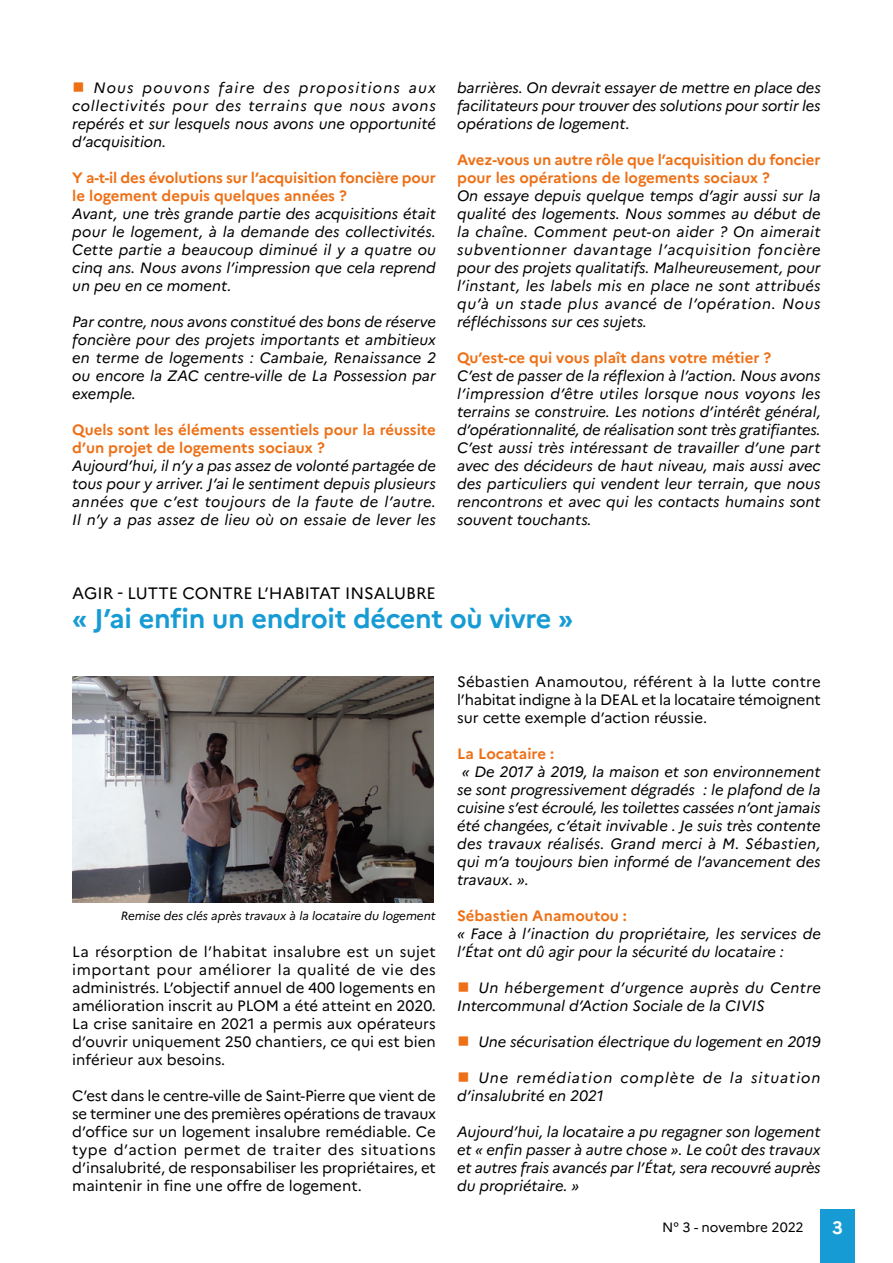
<style>
.page{position:relative;width:893px;height:1263px;background:#fff}
.page>*{position:absolute;margin:0;border:0;box-sizing:border-box;transform-origin:0 0}
.t1{font:700 27px "Marianne";letter-spacing:-.01em;color:#169bd4}
.t2{font:700 18px "Marianne";color:#fff}
.t3{font:16.5px "Marianne";color:#000}
.t4{font:italic 15px/18px "Marianne";color:#000;text-align:justify}
.t5{font:15px/18px "Marianne";color:#000;text-align:justify}
.t6{font:700 15px/18px "Marianne";color:#ed7016}
.t7{font:italic 15px/18px "Marianne";letter-spacing:.065em;color:#000}
.t8{font:13.5px "Marianne";letter-spacing:-.005em;color:#000}
.t9{font:italic 12px "Marianne";color:#000}
</style>
<div class="page">
<div style="left:821px;top:1209px;width:34px;height:54px;background:#169bd4"></div>
<img style="left:72px;top:676px;width:361px;height:227px">
<p class="t4" style="left:72px;top:78px;width:365px;text-indent:21px">Nous pouvons faire des propositions aux collectivités pour des terrains que nous avons repérés et sur lesquels nous avons une opportunité d’acquisition.</p>
<p class="t6" style="left:72px;top:168px;width:365px">Y a-t-il des évolutions sur l’acquisition foncière pour le logement depuis quelques années ?</p>
<p class="t4" style="left:72px;top:204px;width:365px">Avant, une très grande partie des acquisitions était pour le logement, à la demande des collectivités.<br>Cette partie a beaucoup diminué il y a quatre ou cinq ans. Nous avons l’impression que cela reprend un peu en ce moment.</p>
<p class="t4" style="left:72px;top:312px;width:365px">Par contre, nous avons constitué des bons de réserve foncière pour des projets importants et ambitieux en terme de logements : Cambaie, Renaissance 2 ou encore la ZAC centre-ville de La Possession par exemple.</p>
<p class="t6" style="left:72px;top:420px;width:365px">Quels sont les éléments essentiels pour la réussite d’un projet de logements sociaux ?</p>
<p class="t4" style="left:72px;top:456px;width:365px">Aujourd’hui, il n’y a pas assez de volonté partagée de tous pour y arriver. J’ai le sentiment depuis plusieurs années que c’est toujours de la faute de l’autre.<br>Il n’y a pas assez de lieu où on essaie de lever les</p>
<p class="t4" style="left:457px;top:78px;width:365px">barrières. On devrait essayer de mettre en place des facilitateurs pour trouver des solutions pour sortir les opérations de logement.</p>
<p class="t6" style="left:457px;top:150px;width:365px">Avez-vous un autre rôle que l’acquisition du foncier pour les opérations de logements sociaux ?</p>
<p class="t4" style="left:457px;top:186px;width:365px">On essaye depuis quelque temps d’agir aussi sur la qualité des logements. Nous sommes au début de la chaîne. Comment peut-on aider ? On aimerait subventionner davantage l’acquisition foncière pour des projets qualitatifs. Malheureusement, pour l’instant, les labels mis en place ne sont attribués qu’à un stade plus avancé de l’opération. Nous réfléchissons sur ces sujets.</p>
<p class="t6" style="left:457px;top:348px;width:316px">Qu’est-ce qui vous plaît dans votre métier ?</p>
<p class="t4" style="left:457px;top:366px;width:365px">C’est de passer de la réflexion à l’action. Nous avons l’impression d’être utiles lorsque nous voyons les terrains se construire. Les notions d’intérêt général, d’opérationnalité, de réalisation sont très gratifiantes.<br>C’est aussi très intéressant de travailler d’une part avec des décideurs de haut niveau, mais aussi avec des particuliers qui vendent leur terrain, que nous rencontrons et avec qui les contacts humains sont souvent touchants.</p>
<p class="t3" style="left:72px;top:582px;width:365px">AGIR - LUTTE CONTRE L’HABITAT INSALUBRE</p>
<h1 class="t1" style="left:72px;top:601px;width:503px">« J’ai enfin un endroit décent où vivre »</h1>
<p class="t9" style="left:121px;top:908px;width:317px">Remise des clés après travaux à la locataire du logement</p>
<p class="t5" style="left:72px;top:942px;width:365px">La résorption de l’habitat insalubre est un sujet important pour améliorer la qualité de vie des administrés. L’objectif annuel de 400 logements en amélioration inscrit au PLOM a été atteint en 2020.<br>La crise sanitaire en 2021 a permis aux opérateurs d’ouvrir uniquement 250 chantiers, ce qui est bien inférieur aux besoins.</p>
<p class="t5" style="left:72px;top:1086px;width:365px">C’est dans le centre-ville de Saint-Pierre que vient de se terminer une des premières opérations de travaux d’office sur un logement insalubre remédiable. Ce type d’action permet de traiter des situations d’insalubrité, de responsabiliser les propriétaires, et maintenir in fine une offre de logement.</p>
<p class="t5" style="left:457px;top:672px;width:365px">Sébastien Anamoutou, référent à la lutte contre l’habitat indigne à la DEAL et la locataire témoignent sur cette exemple d’action réussie.</p>
<p class="t6" style="left:457px;top:744px;width:98px">La Locataire :</p>
<p class="t4" style="left:457px;top:762px;width:365px;text-indent:5px">« De 2017 à 2019, la maison et son environnement se sont progressivement dégradés : le plafond de la cuisine s’est écroulé, les toilettes cassées n’ont jamais été changées, c’était invivable . Je suis très contente des travaux réalisés. Grand merci à M. Sébastien, qui m’a toujours bien informé de l’avancement des travaux. ».</p>
<p class="t6" style="left:457px;top:906px;width:171px">Sébastien Anamoutou :</p>
<p class="t4" style="left:457px;top:924px;width:365px">« Face à l’inaction du propriétaire, les services de l’État ont dû agir pour la sécurité du locataire :</p>
<p class="t4" style="left:457px;top:978px;width:365px;text-indent:21px">Un hébergement d’urgence auprès du Centre<br>Intercommunal d’Action Sociale de la CIVIS</p>
<p class="t4" style="left:478px;top:1032px;width:344px">Une sécurisation électrique du logement en 2019</p>
<p class="t7" style="left:457px;top:1068px;width:365px;text-indent:21px">Une remédiation complète de la situation d’insalubrité en 2021</p>
<p class="t4" style="left:457px;top:1122px;width:365px">Aujourd’hui, la locataire a pu regagner son logement et « enfin passer à autre chose ». Le coût des travaux et autres frais avancés par l’État, sera recouvré auprès du propriétaire. »</p>
<p class="t8" style="left:662px;top:1219px;width:143px">N° 3 - novembre 2022</p>
<p class="t2" style="left:832px;top:1216px;width:12px">3</p>
</div>
